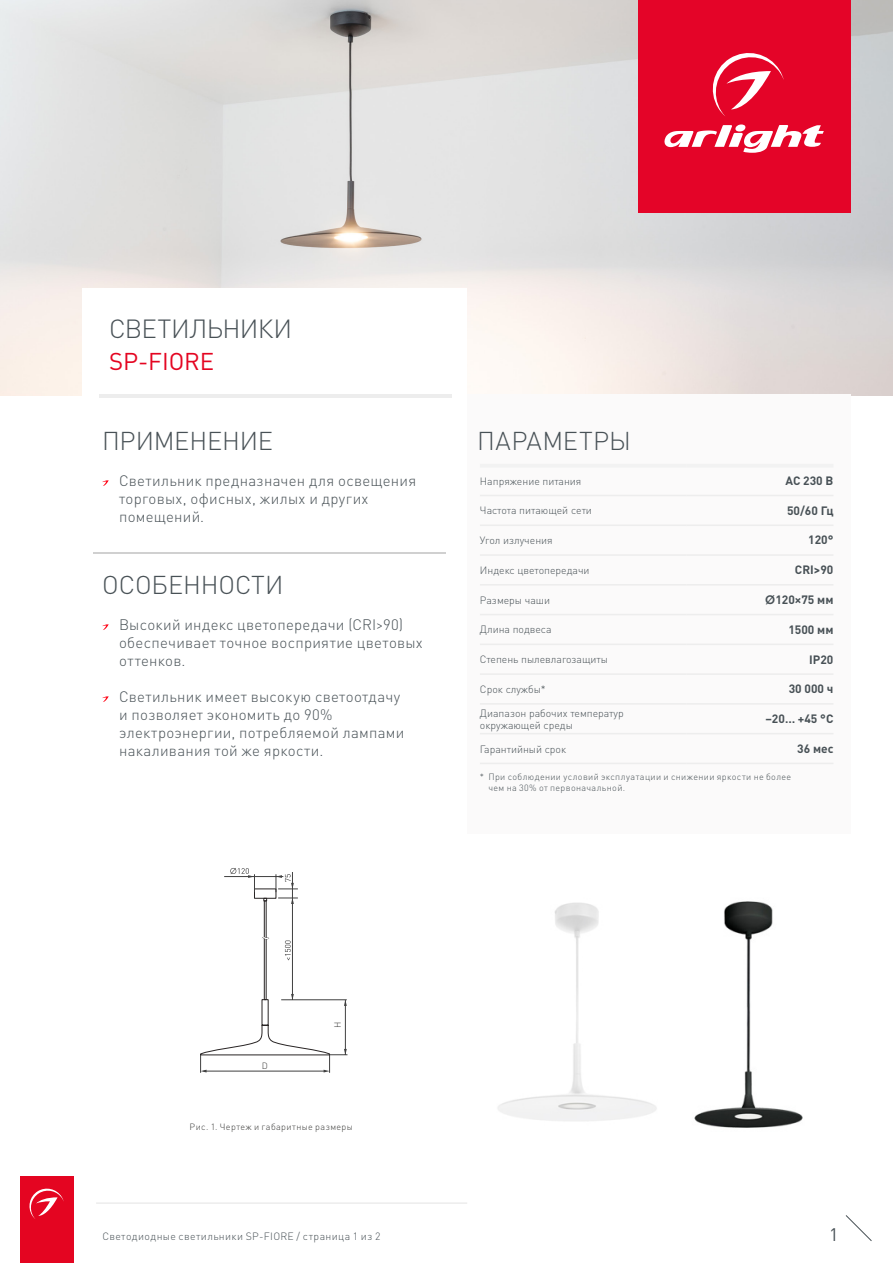
<style>
.page{position:relative;width:893px;height:1263px;background:#fff}
.page>*{position:absolute;margin:0;border:0;box-sizing:border-box;transform-origin:0 0}
.t1{font:300 25.95px "DIN Pro";letter-spacing:-.025em;color:#485156}
.t2{font:300 25.5px "DIN Pro";letter-spacing:-.005em;color:#485156}
.t3{font:300 25.5px "DIN Pro";letter-spacing:.015em;color:#485156}
.t4{font:24px "DIN Pro";letter-spacing:-.005em;color:#e40521}
.t5{font:18px "DIN Pro";color:#485156}
.t6{font:300 15px/18px "DIN Pro";letter-spacing:.02em;color:#485156}
.t7{font:700 12px "DIN Pro";color:#485156}
.t8{font:300 10.5px/12px "DIN Pro";color:#485156}
.t9{font:300 10.5px "DIN Pro";letter-spacing:.035em;color:#485156}
.t10{font:300 9px/10.5px "DIN Pro";letter-spacing:.04em;color:#485156}
.t11{font:300 9px "DIN Pro";letter-spacing:.04em;color:#3c3c3b}
.s1{font-family:"Century Gothic"}
</style>
<div class="page">
<svg style="left:845px;top:1215px;width:27px;height:26px"></svg>
<hr style="left:96px;top:1203px;width:371px;height:1px;background:#e3e3e3">
<img style="left:0;top:0;width:893px;height:396px">
<div style="left:467px;top:394px;width:383px;height:439px;background:#fbfafa"></div>
<hr style="left:480px;top:464px;width:206px;height:4px;background:#f2f2f2">
<hr style="left:686px;top:464px;width:147px;height:4px;background:#f2f2f2">
<hr style="left:480px;top:495px;width:206px;height:1px;background:#ededed">
<hr style="left:686px;top:495px;width:147px;height:1px;background:#ededed">
<hr style="left:480px;top:524px;width:206px;height:2px;background:#ededed">
<hr style="left:686px;top:524px;width:147px;height:2px;background:#ededed">
<hr style="left:480px;top:554px;width:206px;height:2px;background:#ededed">
<hr style="left:686px;top:554px;width:147px;height:2px;background:#ededed">
<hr style="left:480px;top:673px;width:206px;height:2px;background:#ededed">
<hr style="left:686px;top:673px;width:147px;height:2px;background:#ededed">
<hr style="left:480px;top:703px;width:206px;height:2px;background:#ededed">
<hr style="left:686px;top:703px;width:147px;height:2px;background:#ededed">
<hr style="left:480px;top:584px;width:206px;height:1px;background:#ededed">
<hr style="left:686px;top:584px;width:147px;height:1px;background:#ededed">
<hr style="left:480px;top:614px;width:206px;height:1px;background:#ededed">
<hr style="left:686px;top:614px;width:147px;height:1px;background:#ededed">
<hr style="left:480px;top:644px;width:206px;height:1px;background:#ededed">
<hr style="left:686px;top:644px;width:147px;height:1px;background:#ededed">
<hr style="left:480px;top:733px;width:206px;height:1px;background:#ededed">
<hr style="left:686px;top:733px;width:147px;height:1px;background:#ededed">
<hr style="left:480px;top:763px;width:206px;height:1px;background:#ededed">
<hr style="left:686px;top:763px;width:147px;height:1px;background:#ededed">
<div style="left:82px;top:288px;width:384px;height:117px;background:#fff"></div>
<hr style="left:99px;top:394px;width:352px;height:3px;background:#ededed">
<svg style="left:102px;top:480px;width:7px;height:6px"></svg>
<svg style="left:102px;top:624px;width:7px;height:6px"></svg>
<svg style="left:102px;top:696px;width:7px;height:6px"></svg>
<hr style="left:94px;top:552px;width:352px;height:1px;background:#d0d0d0">
<img style="left:694px;top:901px;width:109px;height:227px">
<img style="left:498px;top:902px;width:159px;height:219px">
<hr style="left:292px;top:872px;width:1px;height:128px;background:#404040">
<svg style="left:200px;top:898px;width:147px;height:175px"></svg>
<hr style="left:224px;top:876px;width:59px;height:1px;background:#404040">
<svg style="left:276px;top:874px;width:22px;height:18px"></svg>
<svg style="left:230px;top:868px;width:25px;height:24px"></svg>
<div style="left:638px;top:0;width:212px;height:213px;background:#e40428"></div>
<svg style="left:664px;top:124px;width:160px;height:29px"></svg>
<svg style="left:712px;top:53px;width:72px;height:63px"></svg>
<div style="left:20px;top:1177px;width:53px;height:86px;background:#e40521"></div>
<svg style="left:29px;top:1188px;width:35px;height:31px"></svg>
<h1 class="t1" style="left:109px;top:311px;width:185px">СВЕТИЛЬНИКИ</h1>
<h3 class="t4" style="left:109px;top:345px;width:107px">SP-FIORE</h3>
<h2 class="t2" style="left:102px;top:423px;width:172px">ПРИМЕНЕНИЕ</h2>
<p class="t6" style="left:119px;top:471px;width:299px">Светильник предназначен для освещения торговых, офисных, жилых и других помещений.</p>
<h2 class="t2" style="left:102px;top:567px;width:183px">ОСОБЕННОСТИ</h2>
<p class="t6" style="left:119px;top:615px;width:305px">Высокий индекс цветопередачи (CRI&gt;90) обеспечивает точное восприятие цветовых оттенков.</p>
<p class="t6" style="left:119px;top:687px;width:287px">Светильник имеет высокую светоотдачу и позволяет экономить до 90% электроэнергии, потребляемой лампами накаливания той же яркости.</p>
<h2 class="t3" style="left:477px;top:423px;width:155px">ПАРАМЕТРЫ</h2>
<p class="t8" style="left:480px;top:474px;width:103px">Напряжение питания</p>
<p class="t7" style="left:785px;top:472px;width:49px">AC 230 В</p>
<p class="t8" style="left:480px;top:504px;width:114px">Частота питающей сети</p>
<p class="t7" style="left:787px;top:502px;width:48px">50/60 Гц</p>
<p class="t8" style="left:480px;top:534px;width:74px">Угол излучения</p>
<p class="t7" style="left:808px;top:532px;width:27px">120°</p>
<p class="t8" style="left:480px;top:564px;width:111px">Индекс цветопередачи</p>
<p class="t7" style="left:795px;top:562px;width:40px">CRI&gt;90</p>
<p class="t8" style="left:480px;top:593px;width:72px">Размеры чаши</p>
<p class="t7" style="left:765px;top:592px;width:70px"><span class="s1">Ø</span>120×75 мм</p>
<p class="t8" style="left:480px;top:623px;width:73px">Длина подвеса</p>
<p class="t7" style="left:788px;top:621px;width:47px">1500 мм</p>
<p class="t8" style="left:480px;top:653px;width:130px">Степень пылевлагозащиты</p>
<p class="t7" style="left:809px;top:651px;width:26px">IP20</p>
<p class="t8" style="left:480px;top:683px;width:67px">Срок службы*</p>
<p class="t7" style="left:789px;top:681px;width:46px">30 000 ч</p>
<p class="t8" style="left:480px;top:706px;width:145px">Диапазон рабочих температур окружающей среды</p>
<p class="t7" style="left:765px;top:710px;width:69px">–20… +45 °С</p>
<p class="t8" style="left:480px;top:742px;width:88px">Гарантийный срок</p>
<p class="t7" style="left:797px;top:740px;width:38px">36 мес</p>
<p class="t10" style="left:488px;top:771px;width:304px;text-indent:-9px">* При соблюдении условий эксплуатации и снижении яркости не более чем на 30% от первоначальной.</p>
<p class="t11" style="left:262px;top:1059px;width:8px">D</p>
<p class="t11" style="left:331px;top:1028px;width:8px;rotate:-90deg">H</p>
<p class="t11" style="left:190px;top:1120px;width:165px">Рис. 1. Чертеж и габаритные размеры</p>
<p class="t9" style="left:102px;top:1229px;width:280px">Светодиодные светильники SP-FIORE / страница 1 из 2</p>
<p class="t5" style="left:829px;top:1222px;width:11px">1</p>
</div>
